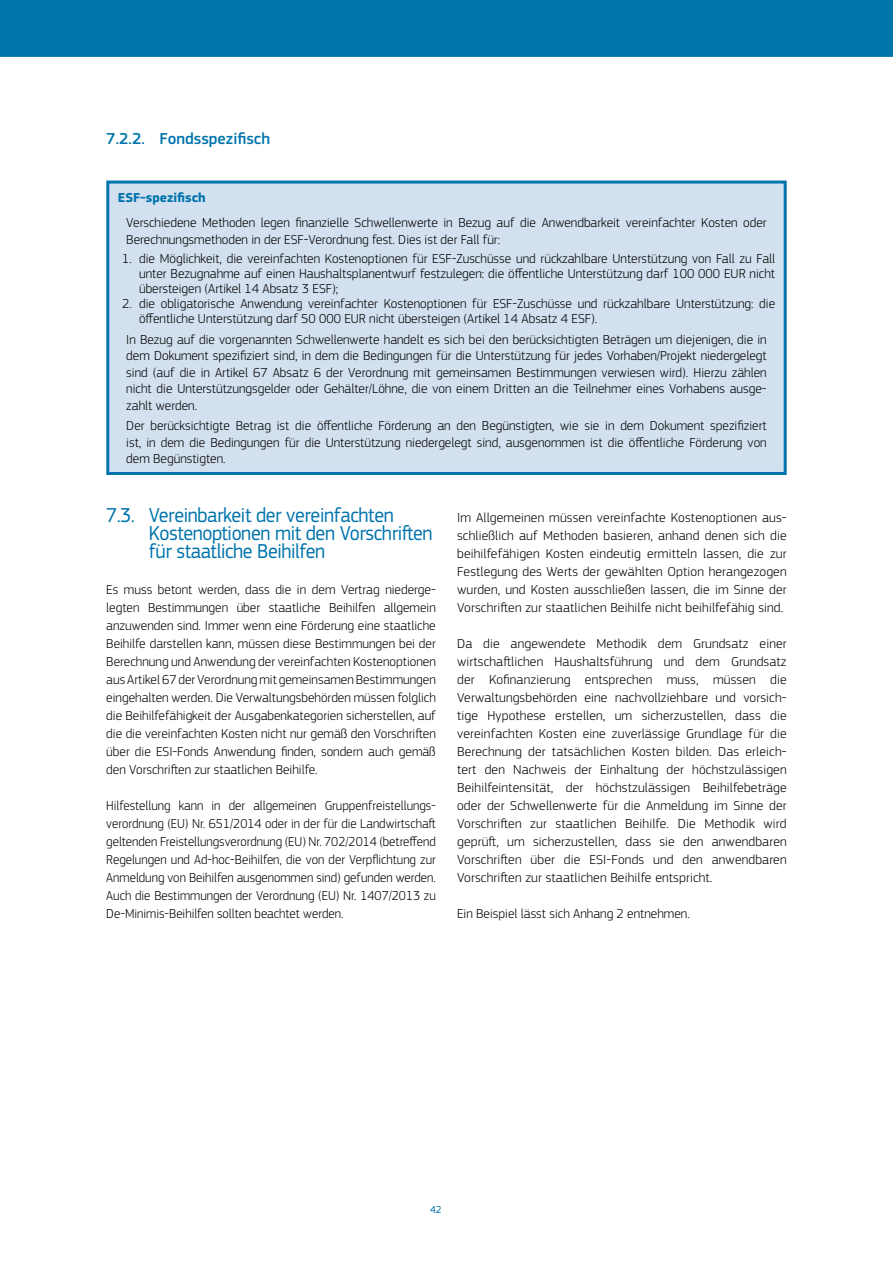
<style>
.page{position:relative;width:893px;height:1263px;background:#fff}
.page>*{position:absolute;margin:0;border:0;box-sizing:border-box;transform-origin:0 0}
.t1{font:21px/18px "EC Square Sans Pro";letter-spacing:-.02em;color:#0074ac;scale:.95 1}
.t2{font:500 16.5px "EC Square Sans Pro";color:#0074ac}
.t3{font:300 13.5px/18px "EC Square Sans Pro";color:#000;text-align:justify}
.t4{font:700 13.5px "EC Square Sans Pro";color:#0074ac}
.t5{font:10.5px "EC Square Sans Pro";color:#0074ac}
</style>
<div class="page">
<div style="left:0;top:0;width:893px;height:57px;background:#0074ac"></div>
<div style="left:108px;top:182px;width:677px;height:291px;background:#d3e0ef"></div>
<div style="left:106px;top:181px;width:681px;height:294px;border:3px solid #0074ac"></div>
<p class="t2" style="left:106px;top:129px;width:165px">7.2.2. Fondsspezifisch</p>
<p class="t4" style="left:118px;top:190px;width:89px">ESF-spezifisch</p>
<p class="t3" style="left:126px;top:214px;width:642px;line-height:16.5px">Verschiedene Methoden legen finanzielle Schwellenwerte in Bezug auf die Anwendbarkeit vereinfachter Kosten oder<br>Berechnungsmethoden in der ESF-Verordnung fest. Dies ist der Fall für:</p>
<p class="t3" style="left:139px;top:251px;width:638px;line-height:15px;text-indent:-17px">1. die Möglichkeit, die vereinfachten Kostenoptionen für ESF-Zuschüsse und rückzahlbare Unterstützung von Fall zu Fall unter Bezugnahme auf einen Haushaltsplanentwurf festzulegen: die öffentliche Unterstützung darf 100 000 EUR nicht übersteigen (Artikel 14 Absatz 3 ESF);</p>
<p class="t3" style="left:139px;top:296px;width:638px;line-height:15px;text-indent:-17px">2. die obligatorische Anwendung vereinfachter Kostenoptionen für ESF-Zuschüsse und rückzahlbare Unterstützung: die öffentliche Unterstützung darf 50 000 EUR nicht übersteigen (Artikel 14 Absatz 4 ESF).</p>
<p class="t3" style="left:126px;top:331px;width:642px;line-height:16.5px">In Bezug auf die vorgenannten Schwellenwerte handelt es sich bei den berücksichtigten Beträgen um diejenigen, die in dem Dokument spezifiziert sind, in dem die Bedingungen für die Unterstützung für jedes Vorhaben/Projekt niedergelegt sind (auf die in Artikel 67 Absatz 6 der Verordnung mit gemeinsamen Bestimmungen verwiesen wird). Hierzu zählen nicht die Unterstützungsgelder oder Gehälter/Löhne, die von einem Dritten an die Teilnehmer eines Vorhabens ausge&shy;zahlt werden.</p>
<p class="t3" style="left:126px;top:418px;width:642px;line-height:16.5px">Der berücksichtigte Betrag ist die öffentliche Förderung an den Begünstigten, wie sie in dem Dokument spezifiziert ist, in dem die Bedingungen für die Unterstützung niedergelegt sind, ausgenommen ist die öffentliche Förderung von dem Begünstigten.</p>
<h1 class="t1" style="left:149px;top:506px;width:300px;text-indent:-43px">7.3. Vereinbarkeit der vereinfachten<br>Kostenoptionen mit den Vorschriften für staatliche Beihilfen</h1>
<p class="t3" style="left:106px;top:580px;width:331px">Es muss betont werden, dass die in dem Vertrag niederge&shy;legten Bestimmungen über staatliche Beihilfen allgemein anzuwenden sind. Immer wenn eine Förderung eine staatliche Beihilfe darstellen kann, müssen diese Bestimmungen bei der Berechnung und Anwendung der vereinfachten Kostenoptionen aus Artikel 67 der Verordnung mit gemeinsamen Bestimmungen eingehalten werden. Die Verwaltungsbehörden müssen folglich die Beihilfefähigkeit der Ausgabenkategorien sicherstellen, auf die die vereinfachten Kosten nicht nur gemäß den Vorschriften über die ESI-Fonds Anwendung finden, sondern auch gemäß den Vorschriften zur staatlichen Beihilfe.</p>
<p class="t3" style="left:106px;top:796px;width:331px">Hilfestellung kann in der allgemeinen Gruppenfreistellungs&shy;verordnung (EU) Nr. 651/2014 oder in der für die Landwirtschaft geltenden Freistellungsverordnung (EU) Nr. 702/2014 (betreffend Regelungen und Ad-hoc-Beihilfen, die von der Verpflichtung zur Anmeldung von Beihilfen ausgenommen sind) gefunden werden.<br>Auch die Bestimmungen der Verordnung (EU) Nr. 1407/2013 zu De-Minimis-Beihilfen sollten beachtet werden.</p>
<p class="t3" style="left:457px;top:508px;width:331px">Im Allgemeinen müssen vereinfachte Kostenoptionen aus&shy;schließlich auf Methoden basieren, anhand denen sich die beihilfefähigen Kosten eindeutig ermitteln lassen, die zur Festlegung des Werts der gewählten Option herangezogen wurden, und Kosten ausschließen lassen, die im Sinne der Vorschriften zur staatlichen Beihilfe nicht beihilfefähig sind.</p>
<p class="t3" style="left:457px;top:634px;width:331px">Da die angewendete Methodik dem Grundsatz einer wirtschaftlichen Haushaltsführung und dem Grundsatz der Kofinanzierung entsprechen muss, müssen die Verwaltungsbehörden eine nachvollziehbare und vorsich&shy;tige Hypothese erstellen, um sicherzustellen, dass die vereinfachten Kosten eine zuverlässige Grundlage für die Berechnung der tatsächlichen Kosten bilden. Das erleich&shy;tert den Nachweis der Einhaltung der höchstzulässigen Beihilfeintensität, der höchstzulässigen Beihilfebeträge oder der Schwellenwerte für die Anmeldung im Sinne der Vorschriften zur staatlichen Beihilfe. Die Methodik wird geprüft, um sicherzustellen, dass sie den anwendbaren Vorschriften über die ESI-Fonds und den anwendbaren Vorschriften zur staatlichen Beihilfe entspricht.</p>
<p class="t3" style="left:457px;top:904px;width:234px">Ein Beispiel lässt sich Anhang 2 entnehmen.</p>
<p class="t5" style="left:430px;top:1203px;width:13px">42</p>
</div>
